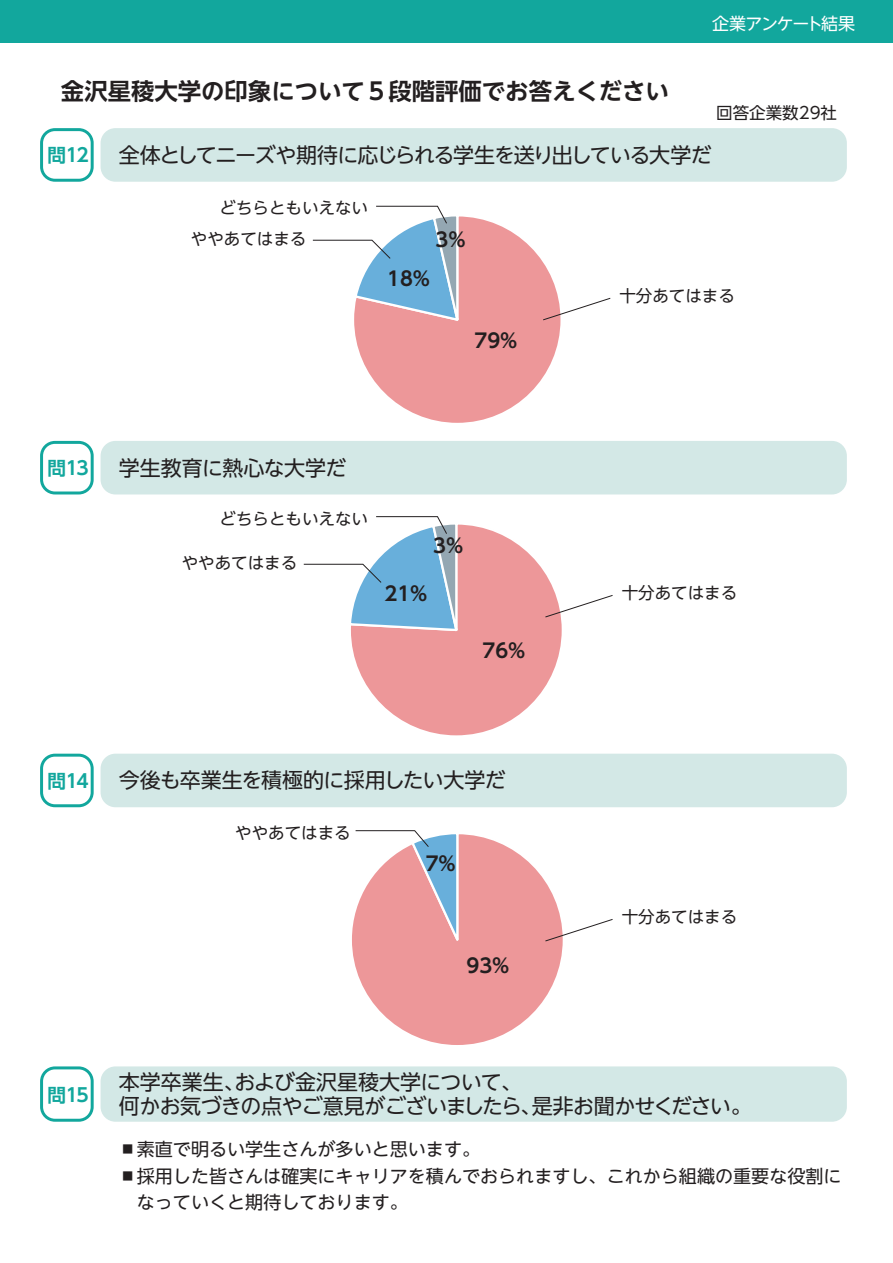
<style>
.page{position:relative;width:893px;height:1263px;background:#fff}
.page>*{position:absolute;margin:0;border:0;box-sizing:border-box;transform-origin:0 0}
.t1{font:700 23.4px "UD Shin Go NT Pr 6 N De";color:#231f20}
.t2{font:21px/23.4px "UD Shin Go NT Pr 6 N";letter-spacing:-.035em;color:#231f20}
.t3{font:21px "UD Shin Go NT Pr 6 N";letter-spacing:-.06em;color:#231f20}
.t4{font:21px "UD Shin Go NT Pr 6 N";letter-spacing:-.01em;color:#231f20}
.t5{font:700 19.5px "UD Shin Go NT Pr 6 N De";color:#231f20}
.t6{font:700 18.6px "UD Shin Go NT Pr 6 N De";letter-spacing:-.05em;color:#12a79d}
.t7{font:18px/26.5px "UD Shin Go NT Pr 6 N";color:#231f20}
.t8{font:16.95px "UD Shin Go NT Pr 6 N";letter-spacing:-.075em;color:#fff}
.t9{font:16.5px "UD Shin Go NT Pr 6 N";color:#231f20}
</style>
<div class="page">
<div style="left:350px;top:523px;width:213px;height:213px;background:#ed9799;border-radius:106px"></div>
<svg style="left:352px;top:834px;width:211px;height:211px"></svg>
<div style="left:0;top:0;width:893px;height:43px;background:#12a79d"></div>
<svg style="left:40px;top:128px;width:54px;height:54px"></svg>
<div style="left:101px;top:128px;width:746px;height:54px;background:#d3e8e6;border-radius:15px"></div>
<svg style="left:40px;top:441px;width:54px;height:53px"></svg>
<div style="left:101px;top:441px;width:746px;height:53px;background:#d3e8e6;border-radius:15px"></div>
<svg style="left:40px;top:754px;width:54px;height:53px"></svg>
<div style="left:101px;top:754px;width:746px;height:53px;background:#d3e8e6;border-radius:15px"></div>
<svg style="left:40px;top:1066px;width:54px;height:56px"></svg>
<div style="left:101px;top:1066px;width:746px;height:56px;background:#d3e8e6;border-radius:15px"></div>
<svg style="left:545px;top:594px;width:68px;height:24px"></svg>
<svg style="left:544px;top:918px;width:69px;height:24px"></svg>
<svg style="left:355px;top:830px;width:105px;height:120px"></svg>
<svg style="left:312px;top:205px;width:299px;height:218px"></svg>
<svg style="left:303px;top:516px;width:156px;height:135px"></svg>
<p class="t1" style="left:61px;top:72px;width:610px">金沢星稜大学の印象について５段階評価でお答えください</p>
<p class="t8" style="left:712px;top:10px;width:144px">企業アンケート結果</p>
<p class="t9" style="left:716px;top:99px;width:122px">回答企業数29社</p>
<p class="t6" style="left:47px;top:140px;width:43px">問12</p>
<p class="t3" style="left:119px;top:138px;width:594px">全体としてニーズや期待に応じられる学生を送り出している大学だ</p>
<p class="t9" style="left:220px;top:195px;width:150px">どちらともいえない</p>
<p class="t9" style="left:191px;top:225px;width:117px">ややあてはまる</p>
<p class="t5" style="left:435px;top:224px;width:32px">3%</p>
<p class="t5" style="left:387px;top:262px;width:44px">18%</p>
<p class="t5" style="left:474px;top:325px;width:44px">79%</p>
<p class="t9" style="left:619px;top:282px;width:117px">十分あてはまる</p>
<p class="t6" style="left:47px;top:453px;width:43px">問13</p>
<p class="t4" style="left:119px;top:451px;width:229px">学生教育に熱心な大学だ</p>
<p class="t9" style="left:220px;top:505px;width:150px">どちらともいえない</p>
<p class="t9" style="left:182px;top:549px;width:117px">ややあてはまる</p>
<p class="t5" style="left:433px;top:530px;width:32px">3%</p>
<p class="t5" style="left:384px;top:578px;width:44px">21%</p>
<p class="t9" style="left:622px;top:579px;width:117px">十分あてはまる</p>
<p class="t5" style="left:482px;top:634px;width:44px">76%</p>
<p class="t6" style="left:47px;top:766px;width:43px">問14</p>
<p class="t2" style="left:119px;top:768px;width:388px">今後も卒業生を積極的に採用したい大学だ</p>
<p class="t9" style="left:235px;top:819px;width:117px">ややあてはまる</p>
<p class="t5" style="left:426px;top:848px;width:32px">7%</p>
<p class="t5" style="left:467px;top:949px;width:44px">93%</p>
<p class="t9" style="left:622px;top:903px;width:117px">十分あてはまる</p>
<p class="t6" style="left:47px;top:1079px;width:43px">問15</p>
<p class="t2" style="left:119px;top:1070px;width:634px">本学卒業生、および金沢星稜大学について、<br>何かお気づきの点やご意見がございましたら、是非お聞かせください。</p>
<p class="t7" style="left:123px;top:1135px;width:359px"><sup>■</sup> 素直で明るい学生さんが多いと思います。</p>
<p class="t7" style="left:137px;top:1162px;width:706px;text-indent:-14px"><sup>■</sup> 採用した皆さんは確実にキャリアを積んでおられますし、これから組織の重要な役割になっていくと期待しております。</p>
</div>
